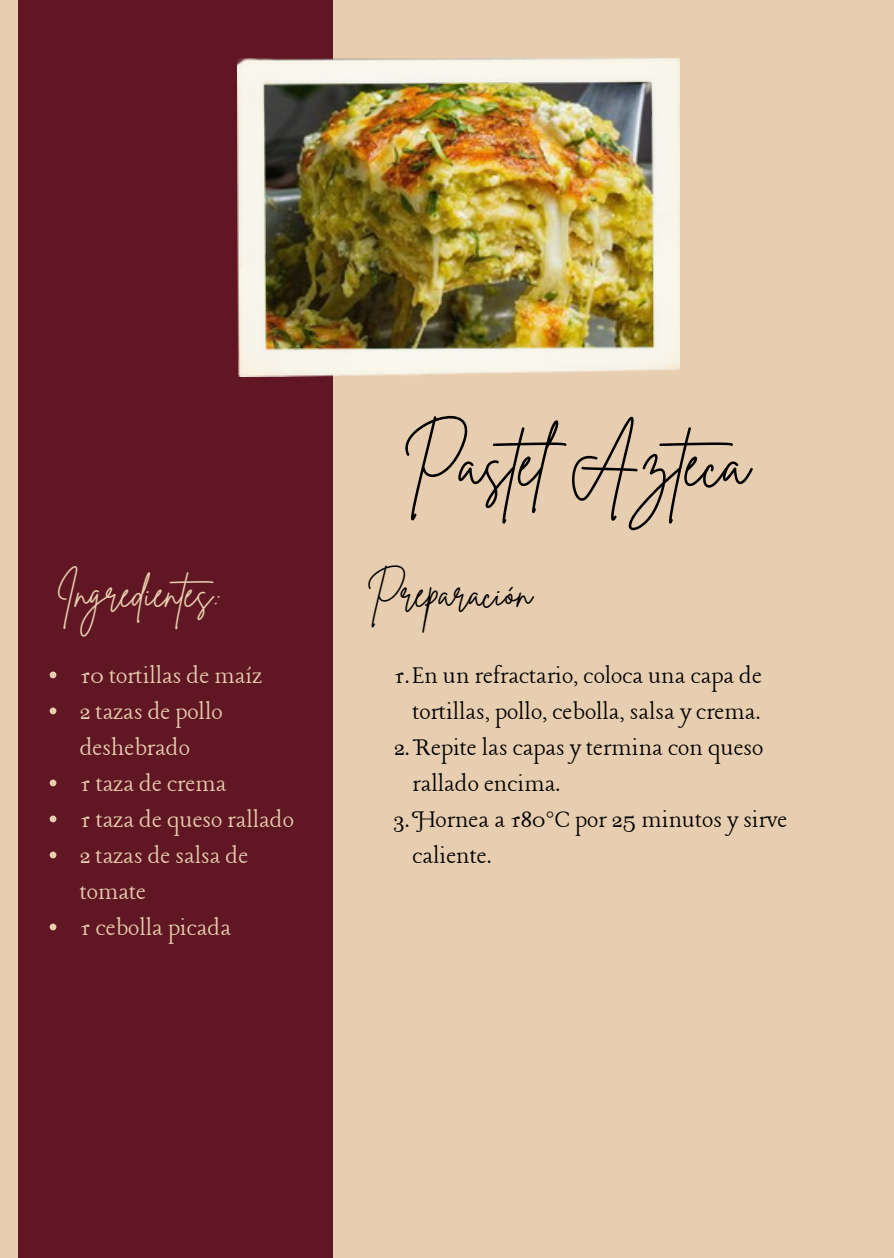
<style>
.page{position:relative;width:894px;height:1258px;background:#fff}
.page>*{position:absolute;margin:0;border:0;box-sizing:border-box;transform-origin:0 0}
.t1{font:65.7px "Brittany Signature";color:#000}
.t2{font:39px "Brittany Signature";color:#e8ceb0}
.t3{font:39px "Brittany Signature";color:#000}
.t4{font:27px/36px "Lancelot";color:#000}
.t5{font:27px/36px "Lancelot";color:#e8ceb0}
</style>
<div class="page">
<div style="left:0;top:0;width:893px;height:1258px;background:#e8ceb0"></div>
<div style="left:18px;top:0;width:314px;height:1258px;background:#601723"></div>
<img style="left:238px;top:59px;width:441px;height:318px">
<svg style="left:50px;top:671px;width:6px;height:7px"></svg>
<svg style="left:50px;top:707px;width:6px;height:7px"></svg>
<svg style="left:50px;top:779px;width:6px;height:7px"></svg>
<svg style="left:50px;top:815px;width:6px;height:7px"></svg>
<svg style="left:50px;top:851px;width:6px;height:7px"></svg>
<svg style="left:50px;top:923px;width:6px;height:7px"></svg>
<p class="t1" style="left:402px;top:420px;width:350px">Pastel Azteca</p>
<p class="t2" style="left:56px;top:568px;width:169px">Ingredientes:</p>
<p class="t3" style="left:366px;top:568px;width:167px">Preparación</p>
<p class="t5" style="left:80px;top:659px;width:184px">10 tortillas de maíz</p>
<p class="t5" style="left:80px;top:695px;width:144px">2 tazas de pollo deshebrado</p>
<p class="t5" style="left:80px;top:767px;width:148px">1 taza de crema</p>
<p class="t5" style="left:80px;top:803px;width:215px">1 taza de queso rallado</p>
<h1 class="t5" style="left:80px;top:839px;width:170px">2 tazas de salsa de tomate</h1>
<h2 class="t5" style="left:80px;top:911px;width:153px">1 cebolla picada</h2>
<p class="t4" style="left:394px;top:659px;width:369px;text-align:right">1.En un refractario, coloca una capa de tortillas, pollo, cebolla, salsa y crema.</p>
<p class="t4" style="left:412px;top:731px;width:352px;text-indent:-18px">2.Repite las capas y termina con queso rallado encima.</p>
<p class="t4" style="left:412px;top:803px;width:376px;text-indent:-19px">3.Hornea a 180°C por 25 minutos y sirve caliente.</p>
</div>
